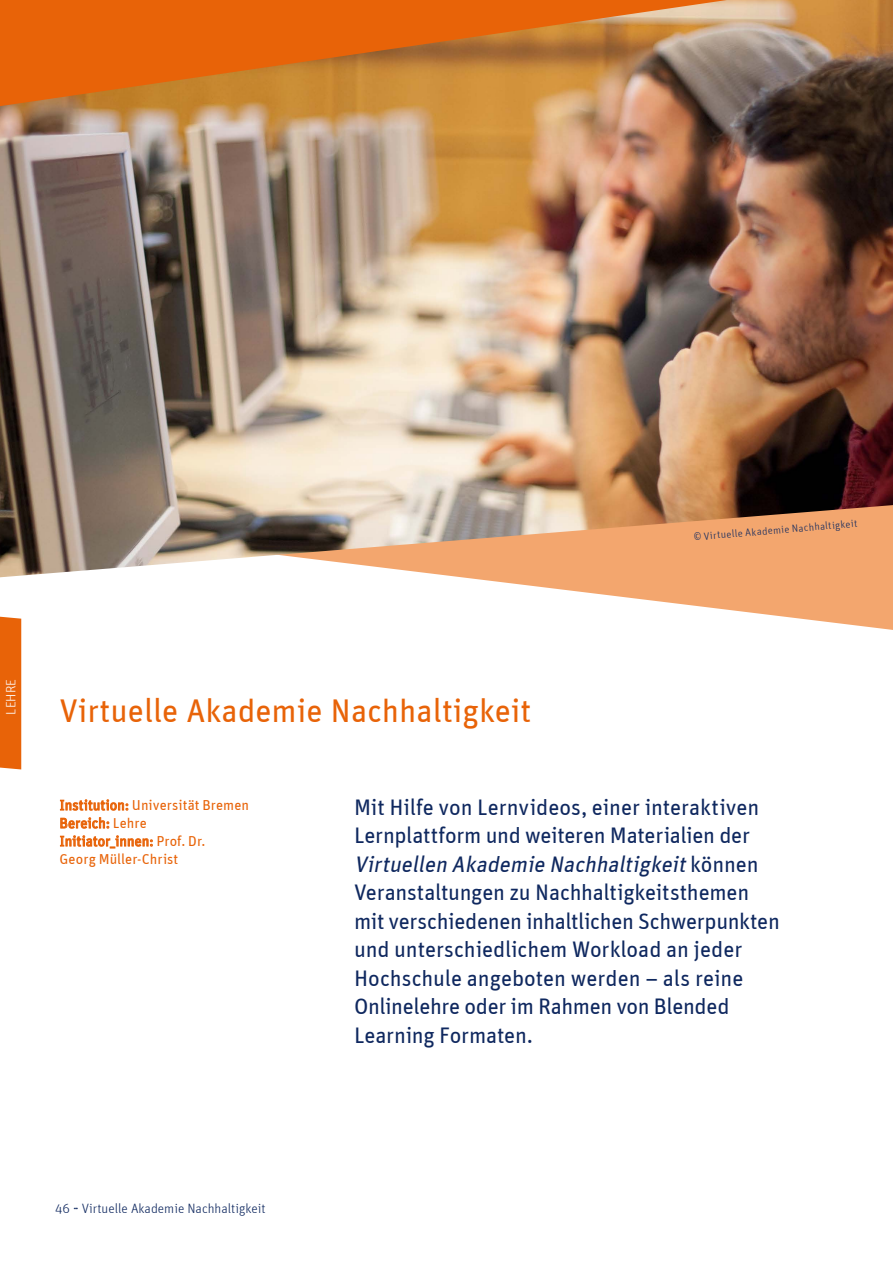
<style>
.page{position:relative;width:893px;height:1263px;background:#fff}
.page>*{position:absolute;margin:0;border:0;box-sizing:border-box;transform-origin:0 0}
.t1{font:32.85px "Unit";color:#e86308}
.t2{font:22.5px/28.5px "Unit";letter-spacing:-.01em;color:#0f285f}
.t3{font:14.4px/18px "Unit";color:#e86308}
.t4{font:300 13.5px "Unit";color:#0f285f}
.t5{font:300 13.5px "Unit";color:#fff}
.t6{font:300 10.5px "Unit";color:#0f285f}
.s1{font-style:italic}
</style>
<div class="page">
<div style="left:0;top:630px;width:21px;height:139px;background:#e86308"></div>
<svg style="left:0;top:577px;width:893px;height:53px"></svg>
<img style="left:0;top:0;width:893px;height:577px">
<svg style="left:0;top:0;width:727px;height:106px;background:#d27528"></svg>
<svg style="left:60px;top:799px;width:68px;height:11px"></svg>
<svg style="left:60px;top:817px;width:49px;height:12px"></svg>
<svg style="left:60px;top:835px;width:93px;height:13px"></svg>
<p class="t6" style="left:694px;top:533px;width:165px;rotate:-5deg">© Virtuelle Akademie Nachhaltigkeit</p>
<p class="t5" style="left:6px;top:715px;width:37px;rotate:-90deg">LEHRE</p>
<h1 class="t1" style="left:60px;top:698px;width:473px">Virtuelle Akademie Nachhaltigkeit</h1>
<p class="t3" style="left:60px;top:797px;width:191px">Institution: Universität Bremen<br>Bereich: Lehre<br>Initiator_innen: Prof. Dr.<br>Georg Müller-Christ</p>
<p class="t2" style="left:354px;top:794px;width:427px">Mit Hilfe von Lernvideos, einer interaktiven Lernplattform und weiteren Materialien der <span class="s1">Virtuellen Akademie Nachhaltigkeit</span> k ö n n e n Veranstaltungen zu Nachhaltigkeitsthemen mit verschiedenen inhaltlichen Schwerpunkten und unterschiedlichem Workload an jeder Hochschule angeboten werden – als reine Onlinelehre oder im Rahmen von Blended Learning Formaten.</p>
<p class="t4" style="left:55px;top:1203px;width:212px">46 ∙∙∙ Virtuelle Akademie Nachhaltigkeit</p>
</div>
